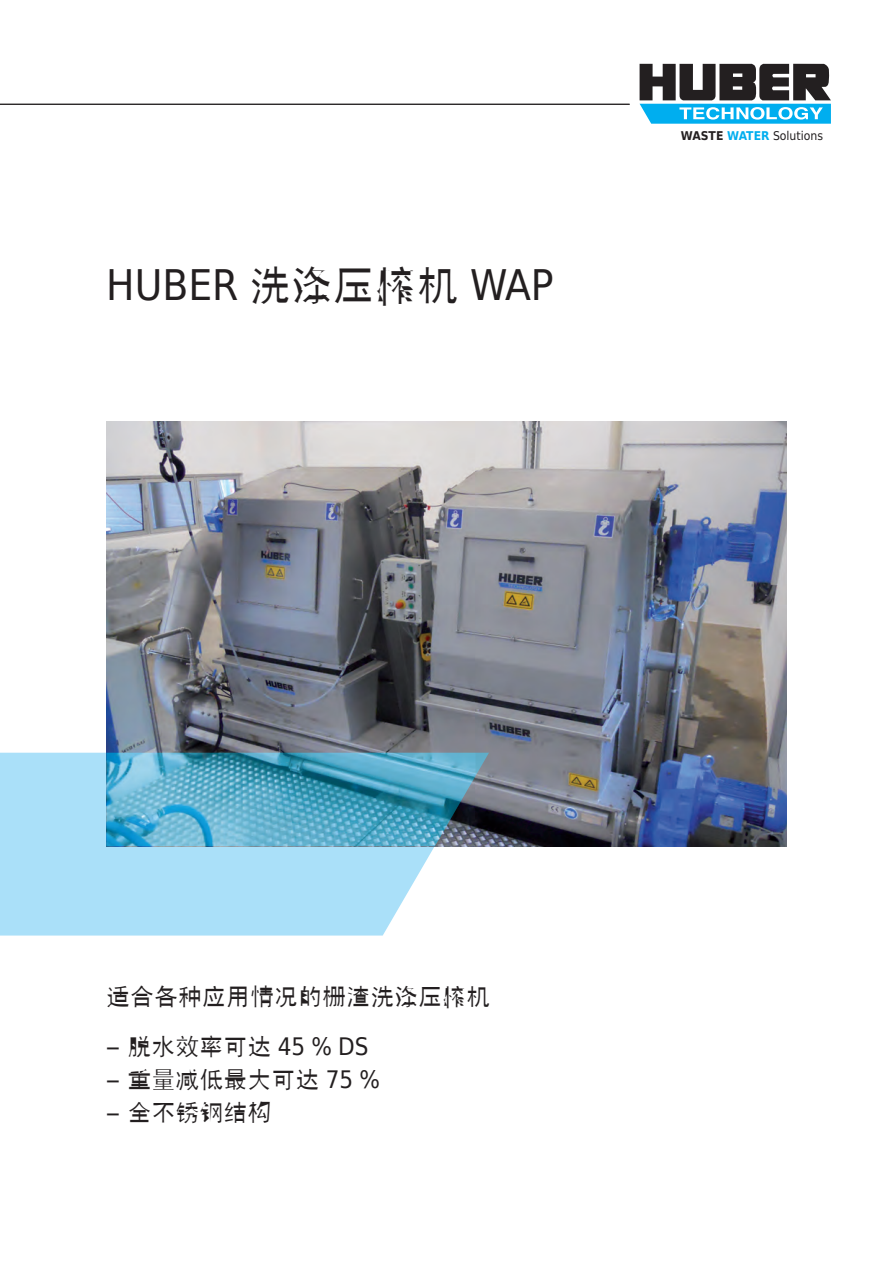
<style>
.page{position:relative;width:893px;height:1263px;background:#fff}
.page>*{position:absolute;margin:0;border:0;box-sizing:border-box;transform-origin:0 0}
.t1{font:42px "Huber Int";color:#231f20}
.t2{font:24px "Huber Int";color:#231f20}
.t3{font:12.15px "Huber Tec";color:#231f20}
.s1{font-weight:700}
.s2{font-weight:700;color:#00aeef}
</style>
<div class="page">
<svg style="left:640px;top:64px;width:191px;height:60px"></svg>
<hr style="left:0;top:104px;width:630px;height:1px;background:#231f20">
<svg style="left:0;top:753px;width:489px;height:182px;background:#b4e3f9"></svg>
<img style="left:106px;top:421px;width:681px;height:425px">
<img style="left:106px;top:753px;width:383px;height:93px">
<h1 class="t1" style="left:106px;top:261px;width:449px">HUBER 洗涤压榨机 WAP</h1>
<p class="t3" style="left:681px;top:126px;width:144px"><span class="s1">WASTE</span> <span class="s2">WATER</span> Solutions</p>
<p class="t2" style="left:106px;top:983px;width:385px">适合各种应用情况的栅渣洗涤压榨机</p>
<p class="t2" style="left:106px;top:1032px;width:264px">– 脱水效率可达 45 % DS</p>
<p class="t2" style="left:106px;top:1065px;width:275px">– 重量减低最大可达 75 %</p>
<p class="t2" style="left:106px;top:1098px;width:167px">– 全不锈钢结构</p>
</div>
